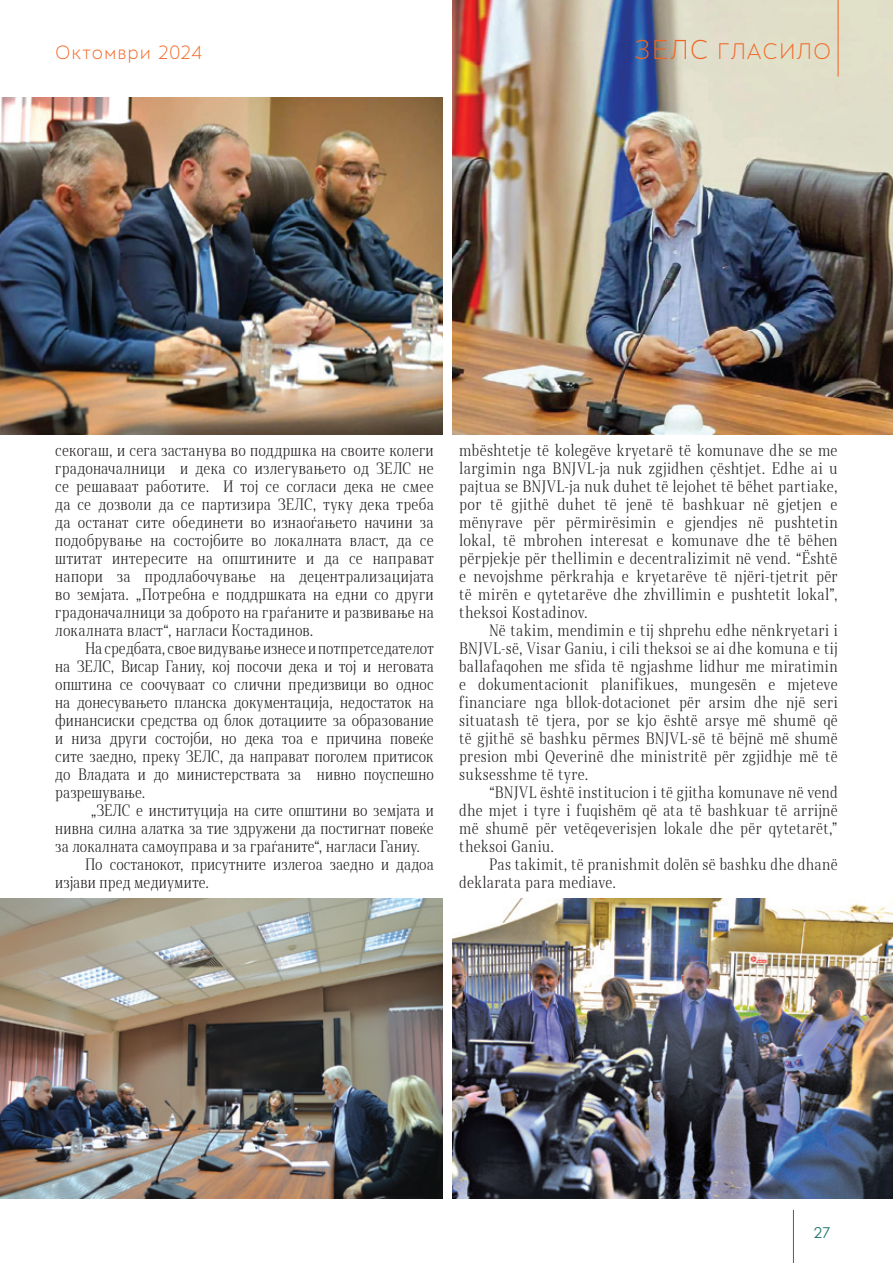
<style>
.page{position:relative;width:893px;height:1263px;background:#fff}
.page>*{position:absolute;margin:0;border:0;box-sizing:border-box;transform-origin:0 0}
.t1{font:300 21px "Skola Sans";letter-spacing:.04em;color:#f36421}
.t2{font:300 18px "Skola Sans";letter-spacing:.04em;color:#f36421}
.tekst_2_ok{font:300 15.45px/18px "Skola Serif Cn";letter-spacing:.015em;color:#231f20;text-align:justify}
.tekst_2_ok-2{font:300 15.45px/18px "Skola Serif Cn";letter-spacing:.015em;color:#231f20;text-align:justify;scale:1.04 1}
.t3{font:15px "Century Gothic";color:#1f7570}
.s1{font-size:25.5px}
</style>
<div class="page">
<hr style="left:793px;top:1210px;width:1px;height:53px;background:#1f7570">
<img style="left:453px;top:0;width:440px;height:434px">
<hr style="left:838px;top:0;width:1px;height:77px;background:#f36421">
<img style="left:0;top:899px;width:442px;height:300px">
<img style="left:0;top:98px;width:442px;height:336px">
<img style="left:453px;top:899px;width:440px;height:300px">
<p class="t2" style="left:55px;top:42px;width:148px">Октомври 2024</p>
<h1 class="t1" style="left:634px;top:39px;width:199px"><span class="s1">ЗЕЛС</span> ГЛАСИЛО</h1>
<p class="tekst_2_ok" style="left:55px;top:442px;width:380px">секогаш, и сега застанува во поддршка на своите колеги градоначалници и дека со излегувањето од ЗЕЛС не се решаваат работите. И тој се согласи дека не смее да се дозволи да се партизира ЗЕЛС, туку дека треба да останат сите обединети во изнаоѓањето начини за подобрување на состојбите во локалната власт, да се штитат интересите на општините и да се направат напори за продлабочување на децентрализацијата во земјата. „Потребна е поддршката на едни со други градоначалници за доброто на граѓаните и развивање на локалната власт“, нагласи Костадинов.</p>
<p class="tekst_2_ok" style="left:55px;top:640px;width:380px;text-indent:30px">На средбата, свое видување изнесе и потпретседателот на ЗЕЛС, Висар Ганиу, кој посочи дека и тој и неговата општина се соочуваат со слични предизвици во однос на донесувањето планска документација, недостаток на финансиски средства од блок дотациите за образование и низа други состојби, но дека тоа е причина повеќе сите заедно, преку ЗЕЛС, да направат поголем притисок до Владата и до министерствата за нивно поуспешно разрешување.</p>
<p class="tekst_2_ok" style="left:55px;top:802px;width:380px;text-indent:35px">„ЗЕЛС е институција на сите општини во земјата и нивна силна алатка за тие здружени да постигнат повеќе за локалната самоуправа и за граѓаните“, нагласи Ганиу.</p>
<p class="tekst_2_ok" style="left:55px;top:856px;width:380px;text-indent:30px">По состанокот, присутните излегоа заедно и дадоа изјави пред медиумите.</p>
<p class="tekst_2_ok-2" style="left:459px;top:442px;width:365px">mbështetje të kolegëve kryetarë të komunave dhe se me largimin nga BNJVL-ja nuk zgjidhen çështjet. Edhe ai u pajtua se BNJVL-ja nuk duhet të lejohet të bëhet partiake, por të gjithë duhet të jenë të bashkuar në gjetjen e mënyrave për përmirësimin e gjendjes në pushtetin lokal, të mbrohen interesat e komunave dhe të bëhen përpjekje për thellimin e decentralizimit në vend. “Është e nevojshme përkrahja e kryetarëve të njëri-tjetrit për të mirën e qytetarëve dhe zhvillimin e pushtetit lokal”, theksoi Kostadinov.</p>
<p class="tekst_2_ok" style="left:459px;top:622px;width:380px;text-indent:30px">Në takim, mendimin e tij shprehu edhe nënkryetari i BNJVL-së, Visar Ganiu, i cili theksoi se ai dhe komuna e tij ballafaqohen me sfida të ngjashme lidhur me miratimin e dokumentacionit planifikues, mungesën e mjeteve financiare nga bllok-dotacionet për arsim dhe një seri situatash të tjera, por se kjo është arsye më shumë që të gjithë së bashku përmes BNJVL-së të bëjnë më shumë presion mbi Qeverinë dhe ministritë për zgjidhje më të suksesshme të tyre.</p>
<p class="tekst_2_ok" style="left:459px;top:784px;width:380px;text-indent:30px">“BNJVL është institucion i të gjitha komunave në vend dhe mjet i tyre i fuqishëm që ata të bashkuar të arrijnë më shumë për vetëqeverisjen lokale dhe për qytetarët,” theksoi Ganiu.</p>
<p class="tekst_2_ok" style="left:459px;top:856px;width:380px;text-indent:30px">Pas takimit, të pranishmit dolën së bashku dhe dhanë deklarata para mediave.</p>
<p class="t3" style="left:814px;top:1222px;width:18px">27</p>
</div>
